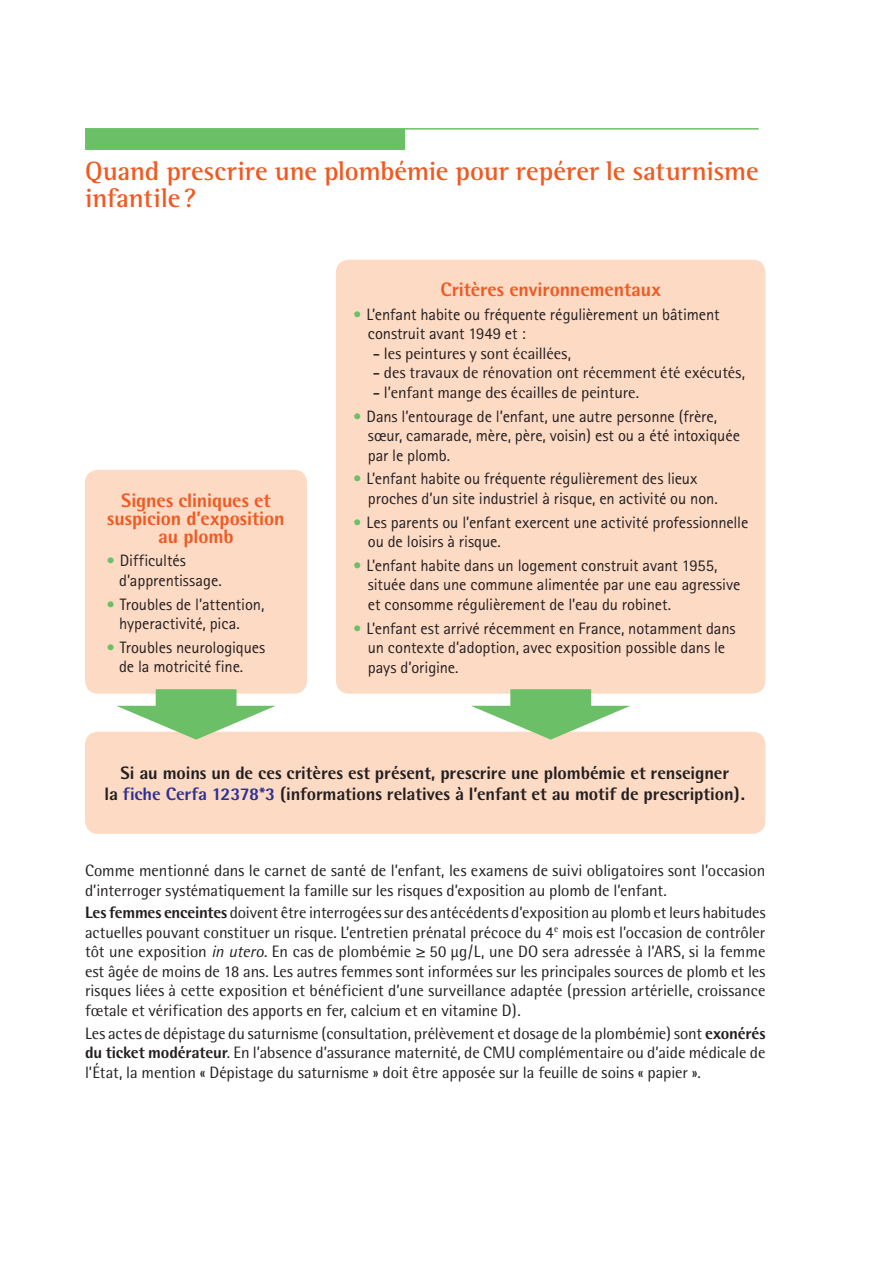
<style>
.page{position:relative;width:893px;height:1263px;background:#fff}
.page>*{position:absolute;margin:0;border:0;box-sizing:border-box;transform-origin:0 0}
.t1{font:700 27px/27px "Rotis Semi Serif";color:#f15921}
.t2{font:800 19.5px/18px "Rotis Semi Sans";letter-spacing:-.005em;color:#f15921;text-align:center}
.t3{font:800 18px/21px "Rotis Semi Sans";letter-spacing:-.005em;color:#231f20;text-align:center}
.t4{font:16.5px/19.5px "Rotis Semi Sans";letter-spacing:-.005em;color:#231f20;text-align:justify}
.t5{font:16.5px/19.5px "Rotis Sans Serif";letter-spacing:-.005em;color:#231f20}
.s1{font-family:"Rotis Semi Sans";font-weight:800;color:#6bc067}
.s2{font-weight:700}
.s3{color:#2e3092}
.s4{font-weight:800}
.s5{font-style:italic}
.s6{font-family:"Helvetica Neue"}
</style>
<div class="page">
<div style="left:85px;top:128px;width:320px;height:22px;background:#6bc067"></div>
<hr style="left:85px;top:128px;width:674px;height:2px;background:#6bc067">
<div style="left:85px;top:470px;width:222px;height:224px;background:#fddac4;border-radius:13px"></div>
<div style="left:336px;top:260px;width:429px;height:434px;background:#fddac4;border-radius:13px"></div>
<div style="left:85px;top:732px;width:680px;height:102px;background:#fddac4;border-radius:13px"></div>
<svg style="left:116px;top:689px;width:160px;height:51px"></svg>
<svg style="left:471px;top:689px;width:159px;height:51px"></svg>
<h1 class="t1" style="left:85px;top:157px;width:675px">Quand prescrire une plombémie pour repérer le saturnisme infantile ?</h1>
<p class="t2" style="left:107px;top:490px;width:179px">Signes cliniques et suspicion d’exposition au plomb</p>
<p class="t5" style="left:119px;top:551px;width:104px;text-indent:-13px"><span class="s1">•</span> Difficultés d’apprentissage.</p>
<p class="t5" style="left:119px;top:594px;width:147px;text-indent:-13px"><span class="s1">•</span> Troubles de l’attention, hyperactivité, pica.</p>
<p class="t5" style="left:106px;top:637px;width:161px;text-align:center"><span class="s1">•</span> Troubles neurologiques de la motricité fine.</p>
<p class="t2" style="left:440px;top:280px;width:222px">Critères environnementaux</p>
<p class="t5" style="left:368px;top:304px;width:353px;text-indent:-15px"><span class="s1">•</span> L’enfant habite ou fréquente régulièrement un bâtiment construit avant 1949 et :</p>
<p class="t4" style="left:373px;top:343px;width:200px"><span class="s2">-</span> les peintures y sont écaillées,</p>
<p class="t4" style="left:373px;top:363px;width:374px"><span class="s2">-</span> des travaux de rénovation ont récemment été exécutés,</p>
<p class="t4" style="left:373px;top:382px;width:268px"><span class="s2">-</span> l’enfant mange des écailles de peinture.</p>
<p class="t5" style="left:368px;top:406px;width:374px;text-indent:-15px"><span class="s1">•</span> Dans l’entourage de l’enfant, une autre personne (frère, sœur, camarade, mère, père, voisin) est ou a été intoxiquée par le plomb.</p>
<p class="t5" style="left:368px;top:469px;width:352px;text-indent:-15px"><span class="s1">•</span> L’enfant habite ou fréquente régulièrement des lieux proches d’un site industriel à risque, en activité ou non.</p>
<p class="t5" style="left:368px;top:512px;width:382px;text-indent:-15px"><span class="s1">•</span> Les parents ou l’enfant exercent une activité professionnelle ou de loisirs à risque.</p>
<p class="t5" style="left:368px;top:555px;width:374px;text-indent:-15px"><span class="s1">•</span> L’enfant habite dans un logement construit avant 1955, située dans une commune alimentée par une eau agressive et consomme régulièrement de l’eau du robinet.</p>
<p class="t5" style="left:368px;top:618px;width:369px;text-indent:-15px"><span class="s1">•</span> L’enfant est arrivé récemment en France, notamment dans un contexte d’adoption, avec exposition possible dans le pays d’origine.</p>
<p class="t3" style="left:105px;top:762px;width:642px">Si au moins un de ces critères est présent, prescrire une plombémie et renseigner<br>la <span class="s3">fiche Cerfa 12378*3</span> (informations relatives à l’enfant et au motif de prescription).</p>
<p class="t4" style="left:85px;top:861px;width:682px">Comme mentionné dans le carnet de santé de l’enfant, les examens de suivi obligatoires sont l’occasion d’interroger systématiquement la famille sur les risques d’exposition au plomb de l’enfant.</p>
<p class="t4" style="left:85px;top:903px;width:682px"><span class="s4">Les femmes enceintes</span> doivent être interrogées sur des antécédents d’exposition au plomb et leurs habitudes actuelles pouvant constituer un risque. L’entretien prénatal précoce du 4<sup>e</sup> mois est l’occasion de contrôler tôt une exposition <span class="s5">in utero</span>. En cas de plombémie <span class="s6">≥</span> 50 µg/L, une DO sera adressée à l’ARS, si la femme est âgée de moins de 18 ans. Les autres femmes sont informées sur les principales sources de plomb et les risques liées à cette exposition et bénéficient d’une surveillance adaptée (pression artérielle, croissance fœtale et vérification des apports en fer, calcium et en vitamine D).</p>
<p class="t4" style="left:85px;top:1023px;width:682px">Les actes de dépistage du saturnisme (consultation, prélèvement et dosage de la plombémie) sont <span class="s4">exonérés du ticket modérateur</span>. En l’absence d’assurance maternité, de CMU complémentaire ou d’aide médicale de l’État, la mention « Dépistage du saturnisme » doit être apposée sur la feuille de soins « papier ».</p>
</div>
